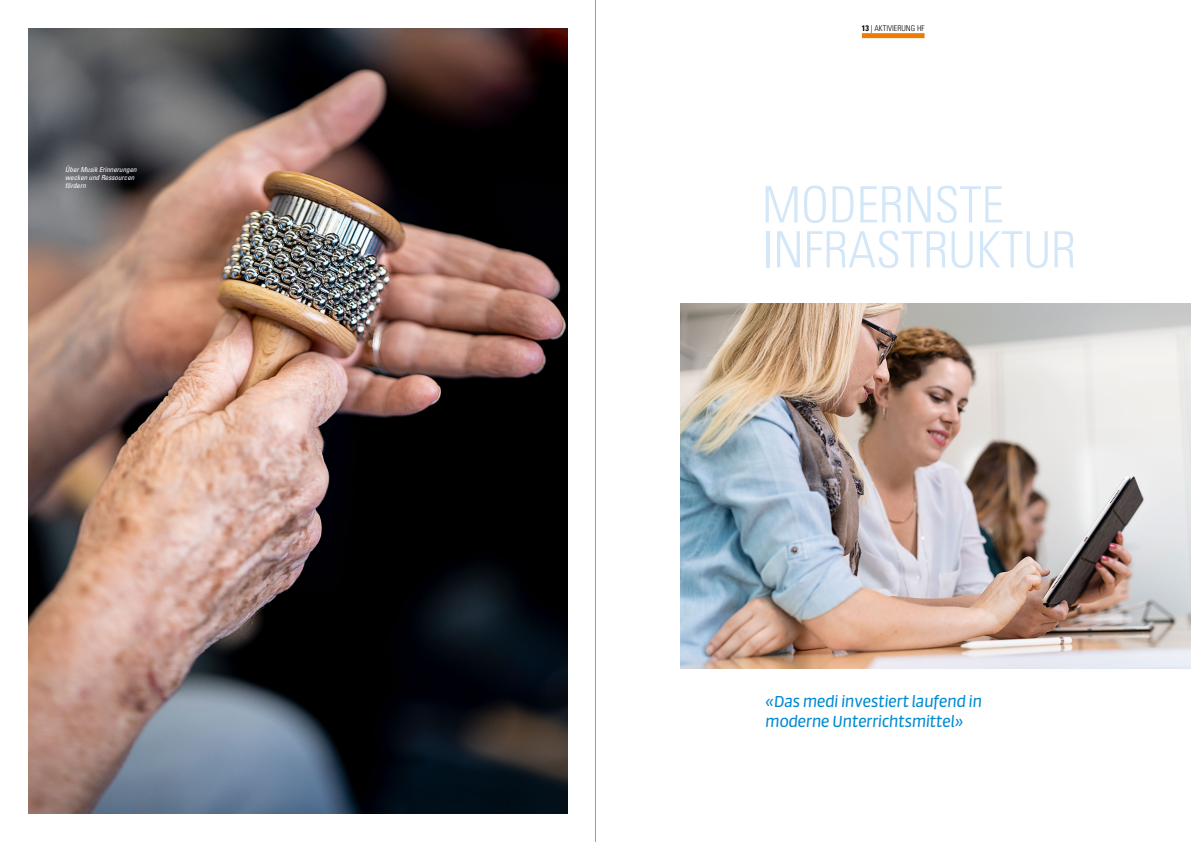
<style>
.page{position:relative;width:1191px;height:842px;background:#fff}
.page>*{position:absolute;margin:0;border:0;box-sizing:border-box;transform-origin:0 0}
.t1{font:300 condensed 50px/45px "Univers";color:#d3e7f8}
.t2{font:italic 15px/20px "Sanuk Round";color:#008ad2}
.t3{font:300 condensed 8px "Univers";color:#000}
.t4{font:italic condensed 7px/8px "Univers";color:#fff}
.s1{font-weight:700}
</style>
<div class="page">
<div style="left:862px;top:33px;width:62px;height:5px;background:#ef7c00"></div>
<img style="left:28px;top:28px;width:539px;height:786px">
<img style="left:680px;top:304px;width:511px;height:364px">
<hr style="left:595px;top:0;width:1px;height:842px;background:#9c9c9d">
<p class="t4" style="left:65px;top:165px;width:73px">Über Musik Erinnerungen wecken und Ressourcen fördern</p>
<p class="t3" style="left:862px;top:23px;width:64px"><span class="s1">13</span> | AKTIVIERUNG HF</p>
<h1 class="t1" style="left:762px;top:182px;width:315px">MODERNSTE<br>INFRASTRUKTUR</h1>
<p class="t2" style="left:765px;top:691px;width:218px">«Das medi investiert laufend in moderne Unterrichtsmittel»</p>
</div>
